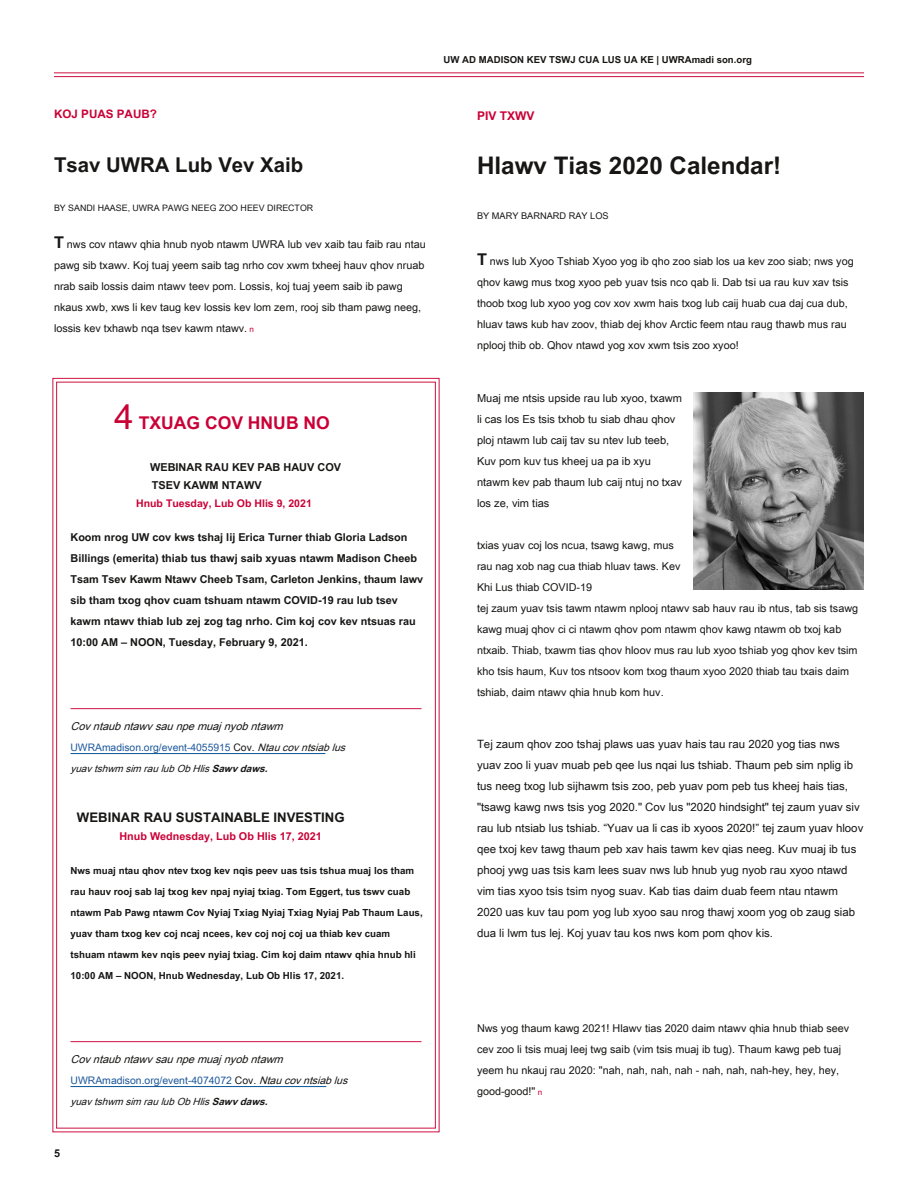
<style>
.page{position:relative;width:918px;height:1188px;background:#fff}
.page>*{position:absolute;margin:0;border:0;box-sizing:border-box;transform-origin:0 0}
.t1{font:700 24.3px "Arial Unicode MS";color:#171615}
.t2{font:700 20.4px "Arial Unicode MS";color:#171615}
.t3{font:700 17.55px "Arial Unicode MS";color:#ca0036}
.t4{font:700 13.2px "Arial Unicode MS";color:#171615}
.t5{font:700 12px "Arial Unicode MS";color:#ca0036}
.t6{font:700 11.7px "Arial Unicode MS";color:#ca0036}
.t7{font:11.4px/21px "Arial Unicode MS";color:#171615}
.t8{font:11.1px/21px "Arial Unicode MS";color:#171615}
.t9{font:italic 10.95px "Arial Unicode MS";color:#171615}
.t10{font:700 10.95px/18px "Arial Unicode MS";color:#171615}
.t11{font:10.8px/21px "Arial Unicode MS";color:#171615}
.t12{font:700 10.8px/21px "Arial Unicode MS";color:#171615}
.t13{font:700 10.8px "Arial Unicode MS";color:#ca0036}
.t14{font:700 10.5px "Arial Unicode MS";color:#ca0036}
.t15{font:10.35px "Arial Unicode MS";color:#1d589b}
.t16{font:italic 9.9px "Arial Unicode MS";color:#171615}
.t17{font:700 9.75px/21px "Arial Unicode MS";color:#171615}
.t18{font:700 9.6px "Arial Unicode MS";color:#171615}
.t19{font:9.15px "Arial Unicode MS";color:#171615}
.t20{font:8.85px "Arial Unicode MS";color:#171615}
.s1{font-weight:700;font-size:16.2px}
.s2{font-size:8.1px;color:#ca0036}
.s3{font-weight:400;font-size:35.1px}
.s4{color:#171615}
.s5{font-style:italic;color:#171615}
.s6{font-weight:700}
</style>
<div class="page">
<hr style="left:54px;top:72px;width:810px;height:1px;background:#cd1141">
<hr style="left:54px;top:76px;width:810px;height:1px;background:#cd1141">
<img style="left:693px;top:393px;width:171px;height:197px">
<svg style="left:52px;top:378px;width:388px;height:755px"></svg>
<p class="t18" style="left:444px;top:53px;width:310px">UW AD MADISON KEV TSWJ CUA LUS UA KE | UWRAmadi son.org</p>
<p class="t6" style="left:54px;top:105px;width:105px">KOJ PUAS PAUB?</p>
<p class="t5" style="left:477px;top:107px;width:59px">PIV TXWV</p>
<h2 class="t2" style="left:54px;top:150px;width:251px">Tsav UWRA Lub Vev Xaib</h2>
<h1 class="t1" style="left:477px;top:148px;width:306px">Hlawv Tias 2020 Calendar!</h1>
<p class="t20" style="left:54px;top:201px;width:261px">BY SANDI HAASE, UWRA PAWG NEEG ZOO HEEV DIRECTOR</p>
<p class="t11" style="left:54px;top:233px;width:373px"><span class="s1">T</span> nws cov ntawv qhia hnub nyob ntawm UWRA lub vev xaib tau faib rau ntau pawg sib txawv. Koj tuaj yeem saib tag nrho cov xwm txheej hauv qhov nruab nrab saib lossis daim ntawv teev pom. Lossis, koj tuaj yeem saib ib pawg nkaus xwb, xws li kev taug kev lossis kev lom zem, rooj sib tham pawg neeg, lossis kev txhawb nqa tsev kawm ntawv. <span class="s2">n</span></p>
<p class="t19" style="left:477px;top:209px;width:133px">BY MARY BARNARD RAY LOS</p>
<p class="t11" style="left:477px;top:251px;width:378px"><span class="s1">T</span> nws lub Xyoo Tshiab Xyoo yog ib qho zoo siab los ua kev zoo siab; nws yog qhov kawg mus txog xyoo peb yuav tsis nco qab li. Dab tsi ua rau kuv xav tsis thoob txog lub xyoo yog cov xov xwm hais txog lub caij huab cua daj cua dub, hluav taws kub hav zoov, thiab dej khov Arctic feem ntau raug thawb mus rau nplooj thib ob. Qhov ntawd yog xov xwm tsis zoo xyoo!</p>
<h3 class="t3" style="left:114px;top:410px;width:217px"><span class="s3">4</span> TXUAG COV HNUB NO</h3>
<p class="t10" style="left:150px;top:457px;width:193px">WEBINAR RAU KEV PAB HAUV COV<br>TSEV KAWM NTAWV</p>
<p class="t14" style="left:136px;top:495px;width:177px">Hnub Tuesday, Lub Ob Hlis 9, 2021</p>
<p class="t12" style="left:70px;top:526px;width:354px">Koom nrog UW cov kws tshaj lij Erica Turner thiab Gloria Ladson Billings (emerita) thiab tus thawj saib xyuas ntawm Madison Cheeb Tsam Tsev Kawm Ntawv Cheeb Tsam, Carleton Jenkins, thaum lawv sib tham txog qhov cuam tshuam ntawm COVID-19 rau lub tsev kawm ntawv thiab lub zej zog tag nrho. Cim koj cov kev ntsuas rau 10:00 AM – NOON, Tuesday, February 9, 2021.</p>
<p class="t9" style="left:70px;top:718px;width:218px">Covntaubntawvsaunpemuaj nyobntawm</p>
<p class="t15" style="left:70px;top:740px;width:280px">UWRAmadison.org/event-4055915 <span class="s4">Cov.</span> <span class="s5">Ntaucovntsiablus</span></p>
<p class="t16" style="left:70px;top:761px;width:202px">yuavtshwm sim raulubObHlis<span class="s6">Sawvdaws.</span></p>
<p class="t4" style="left:77px;top:807px;width:269px">WEBINAR RAU SUSTAINABLE INVESTING</p>
<p class="t13" style="left:119px;top:828px;width:204px">Hnub Wednesday, Lub Ob Hlis 17, 2021</p>
<p class="t17" style="left:70px;top:860px;width:354px">Nws muaj ntau qhov ntev txog kev nqis peev uas tsis tshua muaj los tham rau hauv rooj sab laj txog kev npaj nyiaj txiag. Tom Eggert, tus tswv cuab ntawm Pab Pawg ntawm Cov Nyiaj Txiag Nyiaj Txiag Nyiaj Pab Thaum Laus, yuav tham txog kev coj ncaj ncees, kev coj noj coj ua thiab kev cuam tshuam ntawm kev nqis peev nyiaj txiag. Cim koj daim ntawv qhia hnub hli 10:00 AM – NOON, Hnub Wednesday, Lub Ob Hlis 17, 2021.</p>
<p class="t9" style="left:70px;top:1051px;width:218px">Covntaubntawvsaunpemuaj nyobntawm</p>
<p class="t15" style="left:70px;top:1073px;width:282px">UWRAmadison.org/event-4074072 <span class="s4">Cov.</span> <span class="s5">Ntaucovntsiablus</span></p>
<p class="t16" style="left:70px;top:1094px;width:202px">yuavtshwm sim raulubObHlis<span class="s6">Sawvdaws.</span></p>
<p class="t12" style="left:54px;top:1142px;width:8px">5</p>
<p class="t8" style="left:477px;top:387px;width:207px">Muaj me ntsis upside rau lub xyoo, txawm li cas los Es tsis txhob tu siab dhau qhov ploj ntawm lub caij tav su ntev lub teeb, Kuv pom kuv tus kheej ua pa ib xyu ntawm kev pab thaum lub caij ntuj no txav los ze, vim tias</p>
<p class="t11" style="left:477px;top:534px;width:383px">txias yuav coj los ncua, tsawg kawg, mus<br>rau nag xob nag cua thiab hluav taws. Kev<br>Khi Lus thiab COVID-19<br>tej zaum yuav tsis tawm ntawm nplooj ntawv sab hauv rau ib ntus, tab sis tsawg kawg muaj qhov ci ci ntawm qhov pom ntawm qhov kawg ntawm ob txoj kab ntxaib. Thiab, txawm tias qhov hloov mus rau lub xyoo tshiab yog qhov kev tsim kho tsis haum, Kuv tos ntsoov kom txog thaum xyoo 2020 thiab tau txais daim tshiab, daim ntawv qhia hnub kom huv.</p>
<p class="t7" style="left:477px;top:733px;width:388px">Tej zaum qhov zoo tshaj plaws uas yuav hais tau rau 2020 yog tias nws yuav zoo li yuav muab peb qee lus nqai lus tshiab. Thaum peb sim nplig ib tus neeg txog lub sijhawm tsis zoo, peb yuav pom peb tus kheej hais tias, "tsawg kawg nws tsis yog 2020." Cov lus "2020 hindsight" tej zaum yuav siv rau lub ntsiab lus tshiab. “Yuav ua li cas ib xyoos 2020!” tej zaum yuav hloov qee txoj kev tawg thaum peb xav hais tawm kev qias neeg. Kuv muaj ib tus phooj ywg uas tsis kam lees suav nws lub hnub yug nyob rau xyoo ntawd vim tias xyoo tsis tsim nyog suav. Kab tias daim duab feem ntau ntawm 2020 uas kuv tau pom yog lub xyoo sau nrog thawj xoom yog ob zaug siab dua li lwm tus lej. Koj yuav tau kos nws kom pom qhov kis.</p>
<p class="t11" style="left:477px;top:1017px;width:374px">Nws yog thaum kawg 2021! Hlawv tias 2020 daim ntawv qhia hnub thiab seev cev zoo li tsis muaj leej twg saib (vim tsis muaj ib tug). Thaum kawg peb tuaj yeem hu nkauj rau 2020: "nah, nah, nah, nah - nah, nah, nah-hey, hey, hey, good-good!" <span class="s2">n</span></p>
</div>
